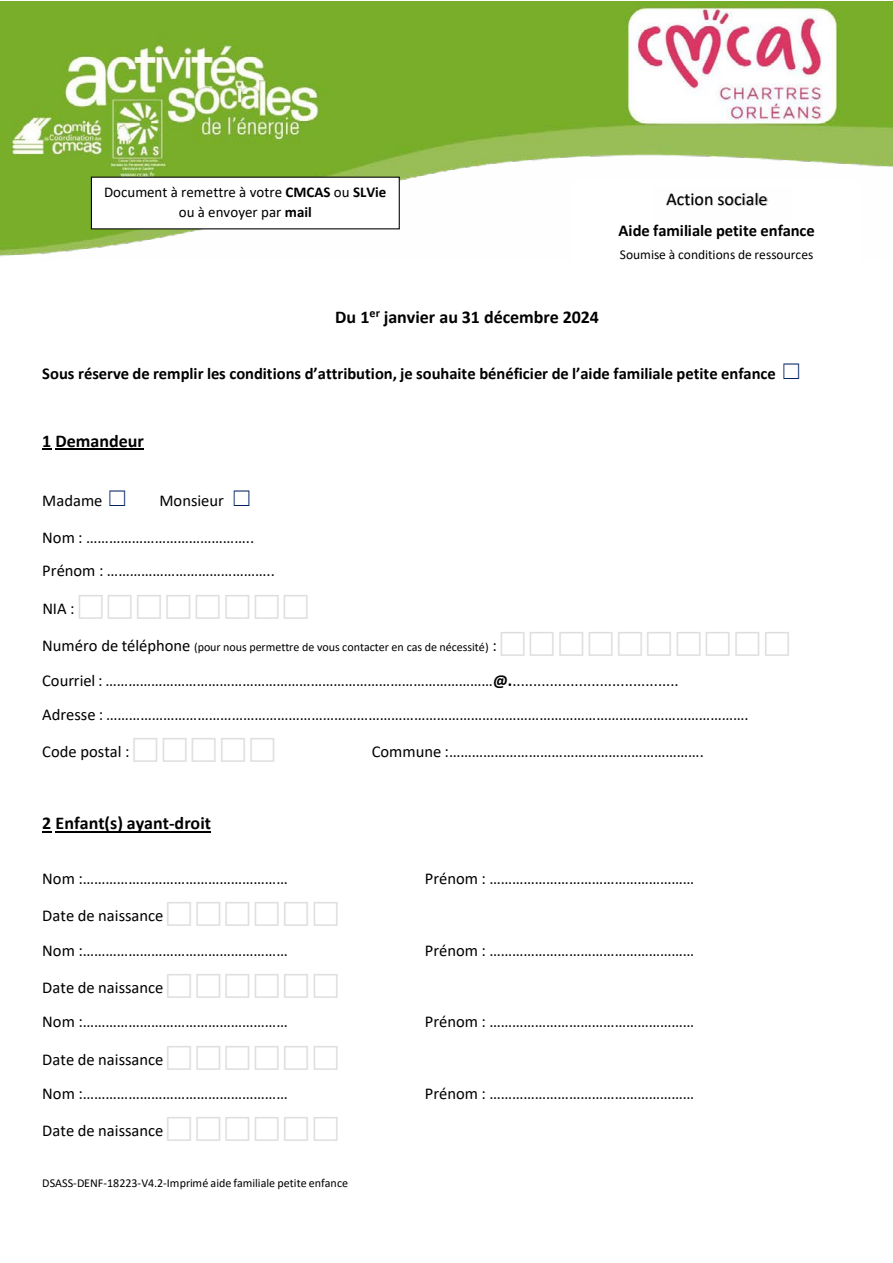
<style>
.page{position:relative;width:893px;height:1263px;background:#fff}
.page>*{position:absolute;margin:0;border:0;box-sizing:border-box;transform-origin:0 0}
.t1{font:700 18px "Calibri";letter-spacing:-.005em;color:#000}
.t2{font:18px "Calibri";color:#000}
.t3{font:16.5px/34.3px "Calibri";color:#000}
.t4{font:700 16.5px "Calibri";letter-spacing:-.005em;color:#000}
.t5{font:15px/19.8px "Calibri";color:#000;text-align:center}
.t6{font:13.5px "Calibri";color:#000}
.t7{font:12px "Calibri";letter-spacing:-.005em;color:#000}
.s1{font-weight:700}
.s2{font-family:"MS Gothic";font-weight:400;font-size:21px;color:#002060}
.s3{font-family:"MS Gothic";font-size:21px;color:#002060}
.s4{font-size:16.5px}
</style>
<div class="page">
<svg style="left:42px;top:448px;width:9px;height:2px"></svg>
<hr style="left:56px;top:448px;width:88px;height:2px;background:#000">
<svg style="left:42px;top:831px;width:9px;height:2px"></svg>
<hr style="left:56px;top:831px;width:155px;height:2px;background:#000">
<img style="left:0;top:1px;width:893px;height:255px">
<div style="left:573px;top:181px;width:288px;height:101px;background:#fff"></div>
<img style="left:666px;top:192px;width:103px;height:14px">
<div style="left:91px;top:177px;width:308px;height:52px;background:#fff"></div>
<p class="t5" style="left:104px;top:182px;width:284px">Document à remettre à votre <span class="s1">CMCAS</span> ou <span class="s1">SLVie </span>ou à envoyer par <span class="s1">mail</span></p>
<p class="t2" style="left:666px;top:186px;width:103px">Action sociale</p>
<p class="t4" style="left:618px;top:219px;width:198px">Aide familiale petite enfance</p>
<p class="t6" style="left:620px;top:245px;width:195px">Soumise à conditions de ressources</p>
<p class="t1" style="left:335px;top:305px;width:265px">Du 1<sup>er</sup> janvier au 31 décembre 2024</p>
<p class="t4" style="left:42px;top:362px;width:761px">Sous réserve de remplir les conditions d’attribution, je souhaite bénéficier de l’aide familiale petite enfance <span class="s2">☐</span></p>
<p class="t1" style="left:42px;top:428px;width:103px">1 Demandeur</p>
<p class="t3" style="left:42px;top:482px;width:213px;line-height:36.2px;text-align:right">Monsieur <span class="s3">☐<br></span>Nom : ……………………………………..</p>
<p class="t3" style="left:42px;top:553px;width:234px">Prénom : ……………………………………..</p>
<p class="t3" style="left:42px;top:590px;width:34px">NIA :</p>
<p class="t7" style="left:42px;top:639px;width:456px"><span class="s4">Numéro de téléphone</span> (pour nous permettre de vous contacter en cas de nécessité) <span class="s4">:</span></p>
<p class="t3" style="left:42px;top:663px;width:708px;line-height:33.6px">Courriel : …………………………………………………………………………………………<span class="s1">@.</span>........................................<br>Adresse : …………………………………………………………………………………………………………………………………………………….</p>
<p class="t3" style="left:42px;top:734px;width:89px">Code postal :</p>
<p class="t3" style="left:372px;top:734px;width:334px">Commune :………………………………………………………….</p>
<p class="t3" style="left:42px;top:483px;width:87px">Madame <span class="s3">☐</span></p>
<p class="t1" style="left:42px;top:811px;width:170px">2 Enfant(s) ayant-droit</p>
<p class="t3" style="left:42px;top:861px;width:247px">Nom :………………………………………………</p>
<p class="t3" style="left:425px;top:861px;width:271px">Prénom : ………………………………………………</p>
<p class="t3" style="left:42px;top:898px;width:247px">Date de naissance<br>Nom :………………………………………………</p>
<p class="t3" style="left:425px;top:932px;width:271px">Prénom : ………………………………………………</p>
<p class="t3" style="left:42px;top:970px;width:247px">Date de naissance<br>Nom :………………………………………………</p>
<p class="t3" style="left:42px;top:1041px;width:247px">Date de naissance<br>Nom :………………………………………………</p>
<p class="t3" style="left:42px;top:1113px;width:122px">Date de naissance</p>
<p class="t7" style="left:42px;top:1175px;width:307px">DSASS-DENF-18223-V4.2-Imprimé aide familiale petite enfance</p>
<p class="t3" style="left:425px;top:1004px;width:271px">Prénom : ………………………………………………</p>
<p class="t3" style="left:425px;top:1076px;width:271px">Prénom : ………………………………………………</p>
</div>
